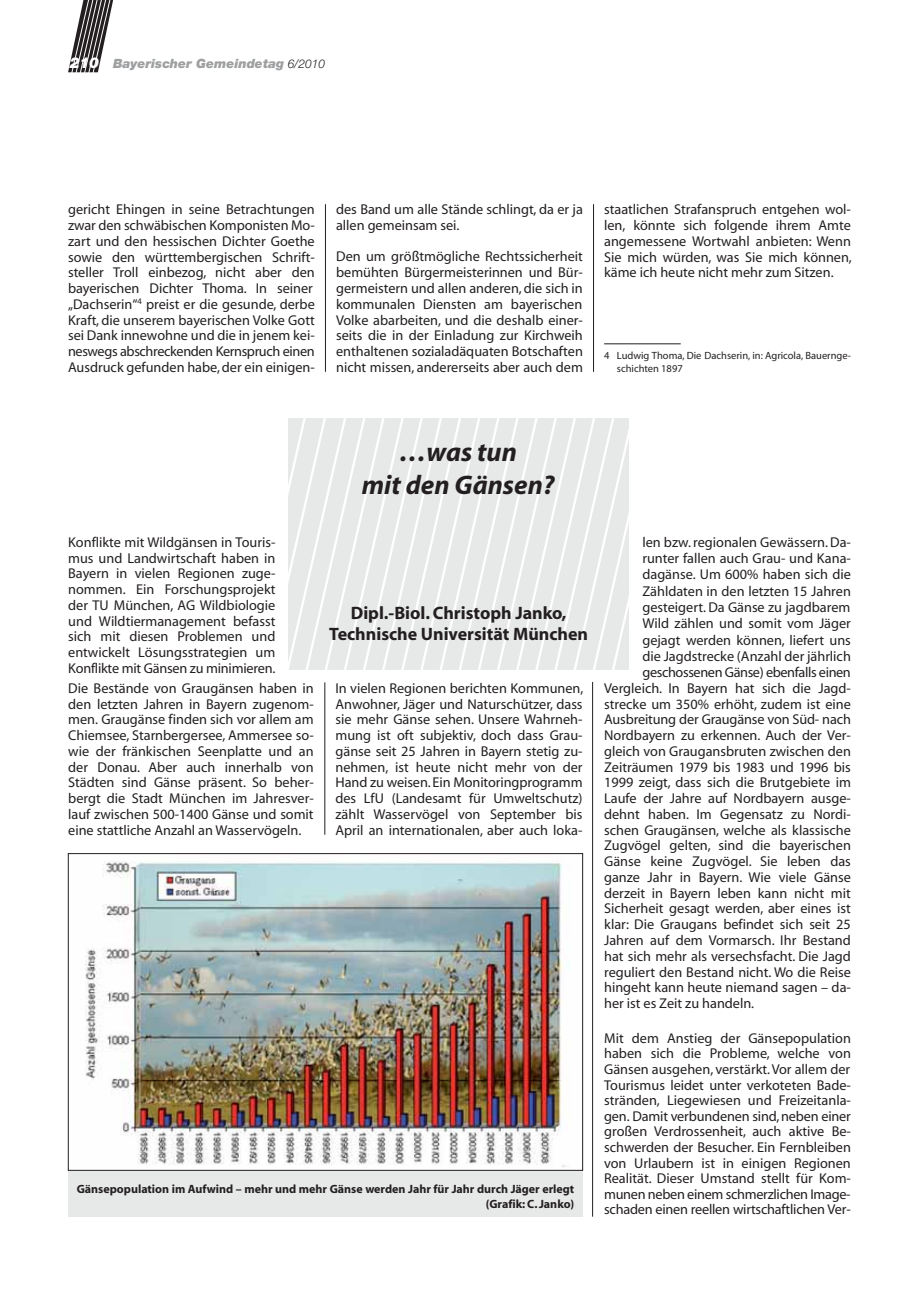
<style>
.page{position:relative;width:919px;height:1289px;background:#fff}
.page>*{position:absolute;margin:0;border:0;box-sizing:border-box;transform-origin:0 0}
.t1{font:italic 700 27px/33px "Myriad";color:#231f20;text-align:center}
.t2{font:700 18px/21px "Myriad";color:#231f20;text-align:center}
.t3{font:14.25px/15.8px "Myriad";color:#231f20;text-align:justify}
.t4{font:14.25px "Myriad";letter-spacing:-.025em;color:#231f20}
.t5{font:italic 900 12.75px "Helvetica Neue";color:#9d9fa1}
.t6{font:700 12px/14.2px "Myriad";color:#231f20;text-align:right}
.t7{font:10.5px/12.8px "Myriad";color:#231f20}
.s1{font-size:15px;color:#fff}
.s2{font-weight:300;font-size:12px;color:#231f20}
</style>
<div class="page">
<svg style="left:288px;top:418px;width:19px;height:252px;background:#e9eaea"></svg>
<svg style="left:307px;top:418px;width:19px;height:409px"></svg>
<svg style="left:326px;top:418px;width:19px;height:252px;background:#e9eaea"></svg>
<svg style="left:345px;top:418px;width:19px;height:252px;background:#e9eaea"></svg>
<svg style="left:364px;top:418px;width:19px;height:252px;background:#e9eaea"></svg>
<svg style="left:383px;top:418px;width:19px;height:252px;background:#e9eaea"></svg>
<svg style="left:402px;top:418px;width:19px;height:252px;background:#e9eaea"></svg>
<svg style="left:421px;top:418px;width:20px;height:252px;background:#e9eaea"></svg>
<svg style="left:441px;top:418px;width:19px;height:252px;background:#e9eaea"></svg>
<svg style="left:460px;top:418px;width:19px;height:252px;background:#e9eaea"></svg>
<svg style="left:479px;top:418px;width:19px;height:252px;background:#e9eaea"></svg>
<svg style="left:498px;top:418px;width:19px;height:252px;background:#e9eaea"></svg>
<svg style="left:517px;top:418px;width:19px;height:252px;background:#e9eaea"></svg>
<svg style="left:536px;top:418px;width:19px;height:252px;background:#e9eaea"></svg>
<svg style="left:555px;top:418px;width:20px;height:252px;background:#e9eaea"></svg>
<svg style="left:575px;top:418px;width:19px;height:409px"></svg>
<svg style="left:594px;top:343px;width:87px;height:327px"></svg>
<hr style="left:324px;top:682px;width:1px;height:152px;background:#231f20">
<hr style="left:592px;top:682px;width:1px;height:534px;background:#231f20">
<div style="left:68px;top:1169px;width:515px;height:47px;background:#e7e8e8"></div>
<img style="left:85px;top:861px;width:485px;height:305px">
<div style="left:68px;top:853px;width:515px;height:317px;border:1px solid #231f20"></div>
<hr style="left:604px;top:343px;width:76px;height:1px;background:#231f20">
<svg style="left:68px;top:0;width:45px;height:73px"></svg>
<hr style="left:325px;top:204px;width:1px;height:168px;background:#231f20">
<hr style="left:593px;top:204px;width:1px;height:168px;background:#231f20">
<p class="t5" style="left:70px;top:59px;width:257px"><span class="s1">210</span> Bayerischer Gemeindetag <span class="s2">6/2010</span></p>
<p class="t3" style="left:68px;top:203px;width:248px;text-align:left">gericht Ehingen in seine Betrachtungen zwar den schwäbischen Komponisten Mo&shy;zart und den hessischen Dichter Goethe sowie den württembergischen Schrift&shy;steller Troll einbezog, nicht aber den bayerischen Dichter Thoma. In seiner „Dachserin“<sup>4</sup> preist er die gesunde, derbe Kraft, die unserem bayerischen Volke Gott sei Dank innewohne und die in jenem kei&shy;neswegs abschreckenden Kernspruch einen Ausdruck gefunden habe, der ein einigen-</p>
<p class="t3" style="left:336px;top:203px;width:248px">des Band um alle Stände schlingt, da er ja allen gemeinsam sei.</p>
<p class="t3" style="left:336px;top:250px;width:248px">Den um größtmögliche Rechtssicherheit bemühten Bürgermeisterinnen und Bür&shy;germeistern und allen anderen, die sich in kommunalen Diensten am bayerischen Volke abarbeiten, und die deshalb einer&shy;seits die in der Einladung zur Kirchweih enthaltenen sozialadäquaten Botschaften nicht missen, andererseits aber auch dem</p>
<p class="t3" style="left:604px;top:203px;width:249px">staatlichen Strafanspruch entgehen wol&shy;len, könnte sich folgende ihrem Amte angemessene Wortwahl anbieten: Wenn Sie mich würden, was Sie mich können, käme ich heute nicht mehr zum Sitzen.</p>
<p class="t7" style="left:617px;top:350px;width:235px;text-indent:-13px">4 Ludwig Thoma, Die Dachserin, in: Agricola, Bauernge&shy;schichten 1897</p>
<h1 class="t1" style="left:362px;top:438px;width:194px">…was tun<br>mit den Gänsen?</h1>
<p class="t3" style="left:68px;top:535px;width:209px">Konflikte mit Wildgänsen in Touris&shy;mus und Landwirtschaft haben in Bayern in vielen Regionen zuge&shy;nommen. Ein Forschungsprojekt der TU München, AG Wildbiologie und Wildtiermanagement befasst sich mit diesen Problemen und entwickelt Lösungsstrategien um Konflikte mit Gänsen zu minimieren.</p>
<p class="t3" style="left:68px;top:681px;width:247px">Die Bestände von Graugänsen haben in den letzten Jahren in Bayern zugenom&shy;men. Graugänse finden sich vor allem am Chiemsee, Starnbergersee, Ammersee so&shy;wie der fränkischen Seenplatte und an der Donau. Aber auch innerhalb von Städten sind Gänse präsent. So beher&shy;bergt die Stadt München im Jahresver&shy;lauf zwischen 500-1400 Gänse und somit eine stattliche Anzahl an Wasservögeln.</p>
<p class="t3" style="left:335px;top:681px;width:249px">In vielen Regionen berichten Kommunen, Anwohner, Jäger und Naturschützer, dass sie mehr Gänse sehen. Unsere Wahrneh&shy;mung ist oft subjektiv, doch dass Grau&shy;gänse seit 25 Jahren in Bayern stetig zu&shy;nehmen, ist heute nicht mehr von der Hand zu weisen. Ein Monitoringprogramm des LfU (Landesamt für Umweltschutz) zählt Wasservögel von September bis April an internationalen, aber auch loka-</p>
<p class="t2" style="left:329px;top:603px;width:260px">Dipl.-Biol. Christoph Janko,<br>Technische Universität München</p>
<p class="t6" style="left:77px;top:1182px;width:499px">Gänsepopulation im Aufwind – mehr und mehr Gänse werden Jahr für Jahr durch Jäger erlegt (Grafik: C. Janko)</p>
<p class="t3" style="left:642px;top:535px;width:210px">len bzw. regionalen Gewässern. Da-</p>
<p class="t3" style="left:642px;top:551px;width:210px">runter fallen auch Grau- und Kana-</p>
<p class="t3" style="left:642px;top:568px;width:210px">dagänse. Um 600% haben sich die</p>
<p class="t3" style="left:642px;top:584px;width:210px">Zähldaten in den letzten 15 Jahren</p>
<p class="t3" style="left:642px;top:600px;width:209px">gesteigert. Da Gänse zu jagdbarem</p>
<p class="t3" style="left:642px;top:616px;width:210px">Wild zählen und somit vom Jäger</p>
<p class="t3" style="left:642px;top:633px;width:210px">gejagt werden können, liefert uns</p>
<p class="t3" style="left:642px;top:649px;width:210px">die Jagdstrecke (Anzahl der jährlich</p>
<p class="t4" style="left:642px;top:667px;width:210px">geschossenen Gänse) ebenfalls einen</p>
<p class="t3" style="left:604px;top:681px;width:248px">Vergleich. In Bayern hat sich die Jagd-</p>
<p class="t3" style="left:604px;top:697px;width:248px">strecke um 350% erhöht, zudem ist eine</p>
<p class="t3" style="left:604px;top:712px;width:248px">Ausbreitung der Graugänse von Süd- nach</p>
<p class="t3" style="left:604px;top:728px;width:248px">Nordbayern zu erkennen. Auch der Ver-</p>
<p class="t3" style="left:604px;top:744px;width:248px">gleich von Graugansbruten zwischen den</p>
<p class="t3" style="left:604px;top:760px;width:248px">Zeiträumen 1979 bis 1983 und 1996 bis</p>
<p class="t3" style="left:604px;top:775px;width:248px">1999 zeigt, dass sich die Brutgebiete im</p>
<p class="t3" style="left:604px;top:791px;width:248px">Laufe der Jahre auf Nordbayern ausge-</p>
<p class="t3" style="left:604px;top:807px;width:248px">dehnt haben. Im Gegensatz zu Nordi-</p>
<p class="t3" style="left:604px;top:823px;width:248px">schen Graugänsen, welche als klassische</p>
<p class="t3" style="left:604px;top:838px;width:248px">Zugvögel gelten, sind die bayerischen</p>
<p class="t3" style="left:604px;top:854px;width:248px">Gänse keine Zugvögel. Sie leben das</p>
<p class="t3" style="left:604px;top:870px;width:248px">ganze Jahr in Bayern. Wie viele Gänse</p>
<p class="t3" style="left:604px;top:886px;width:248px">derzeit in Bayern leben kann nicht mit</p>
<p class="t3" style="left:604px;top:902px;width:248px">Sicherheit gesagt werden, aber eines ist</p>
<p class="t3" style="left:604px;top:917px;width:248px">klar: Die Graugans befindet sich seit 25</p>
<p class="t3" style="left:604px;top:933px;width:248px">Jahren auf dem Vormarsch. Ihr Bestand</p>
<p class="t3" style="left:604px;top:949px;width:248px">hat sich mehr als versechsfacht. Die Jagd</p>
<p class="t3" style="left:604px;top:965px;width:248px">reguliert den Bestand nicht. Wo die Reise</p>
<p class="t3" style="left:604px;top:980px;width:248px">hingeht kann heute niemand sagen – da-</p>
<p class="t3" style="left:604px;top:996px;width:152px">her ist es Zeit zu handeln.</p>
<p class="t3" style="left:604px;top:1031px;width:248px">Mit dem Anstieg der Gänsepopulation haben sich die Probleme, welche von Gänsen ausgehen, verstärkt. Vor allem der Tourismus leidet unter verkoteten Bade&shy;stränden, Liegewiesen und Freizeitanla&shy;gen. Damit verbundenen sind, neben einer großen Verdrossenheit, auch aktive Be&shy;schwerden der Besucher. Ein Fernbleiben von Urlaubern ist in einigen Regionen Realität. Dieser Umstand stellt für Kom&shy;munen neben einem schmerzlichen Image&shy;schaden einen reellen wirtschaftlichen Ver-</p>
</div>
